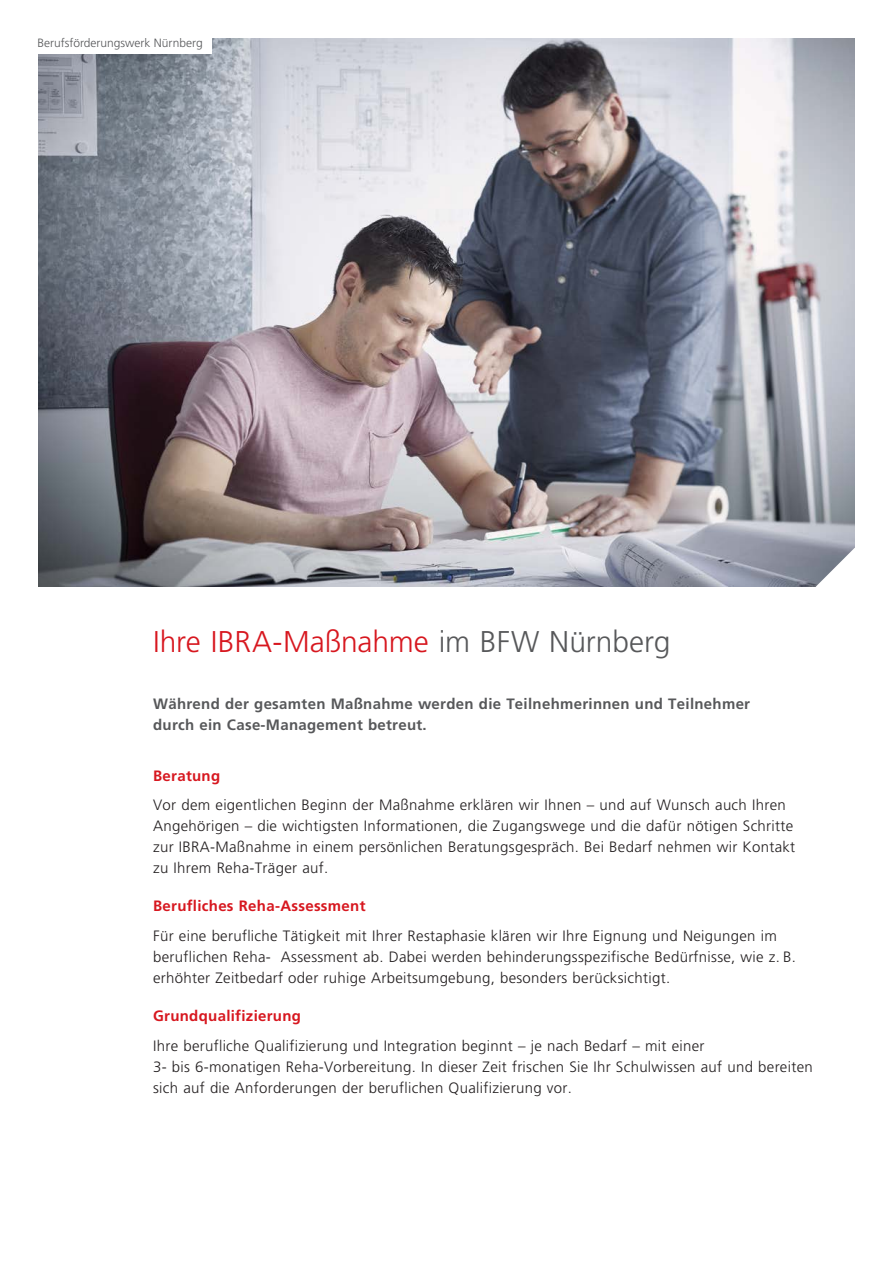
<style>
.page{position:relative;width:893px;height:1263px;background:#fff}
.page>*{position:absolute;margin:0;border:0;box-sizing:border-box;transform-origin:0 0}
.t1{font:300 30px "Frutiger LT Pro";letter-spacing:-.005em;color:#d7171f}
.t2{font:300 15px/21px "Frutiger LT Pro";letter-spacing:.02em;color:#231f20}
.t3{font:700 15px/21px "Frutiger LT Pro";letter-spacing:.02em;color:#57585a}
.t4{font:700 15px "Frutiger LT Pro";letter-spacing:.02em;color:#d7171f}
.t5{font:300 12px "Frutiger LT Pro";color:#57585a}
.s1{color:#57585a}
</style>
<div class="page">
<img style="left:38px;top:38px;width:817px;height:549px">
<div style="left:0;top:0;width:212px;height:53px;background:#fff"></div>
<svg style="left:816px;top:548px;width:39px;height:39px"></svg>
<p class="t5" style="left:37px;top:36px;width:167px">Berufsförderungswerk Nürnberg</p>
<h1 class="t1" style="left:153px;top:624px;width:519px">Ihre IBRA-Maßnahme <span class="s1">im BFW Nürnberg</span></h1>
<p class="t3" style="left:153px;top:693px;width:599px">Während der gesamten Maßnahme werden die Teilnehmerinnen und Teilnehmer durch ein Case-Management betreut.</p>
<p class="t4" style="left:153px;top:767px;width:69px">Beratung</p>
<p class="t2" style="left:153px;top:795px;width:644px">Vor dem eigentlichen Beginn der Maßnahme erklären wir Ihnen – und auf Wunsch auch Ihren Angehörigen – die wichtigsten Informationen, die Zugangswege und die dafür nötigen Schritte zur IBRA-Maßnahme in einem persönlichen Beratungsgespräch. Bei Bedarf nehmen wir Kontakt zu Ihrem Reha-Träger auf.</p>
<p class="t4" style="left:153px;top:897px;width:214px">Berufliches Reha-Assessment</p>
<p class="t2" style="left:153px;top:925px;width:644px">Für eine berufliche Tätigkeit mit Ihrer Restaphasie klären wir Ihre Eignung und Neigungen im beruflichen Reha- Assessment ab. Dabei werden behinderungsspezifische Bedürfnisse, wie z. B. erhöhter Zeitbedarf oder ruhige Arbeitsumgebung, besonders berücksichtigt.</p>
<p class="t4" style="left:153px;top:1007px;width:149px">Grundqualifizierung</p>
<p class="t2" style="left:153px;top:1035px;width:661px">Ihre berufliche Qualifizierung und Integration beginnt – je nach Bedarf – mit einer<br>3- bis 6-monatigen Reha-Vorbereitung. In dieser Zeit frischen Sie Ihr Schulwissen auf und bereiten sich auf die Anforderungen der beruflichen Qualifizierung vor.</p>
</div>
